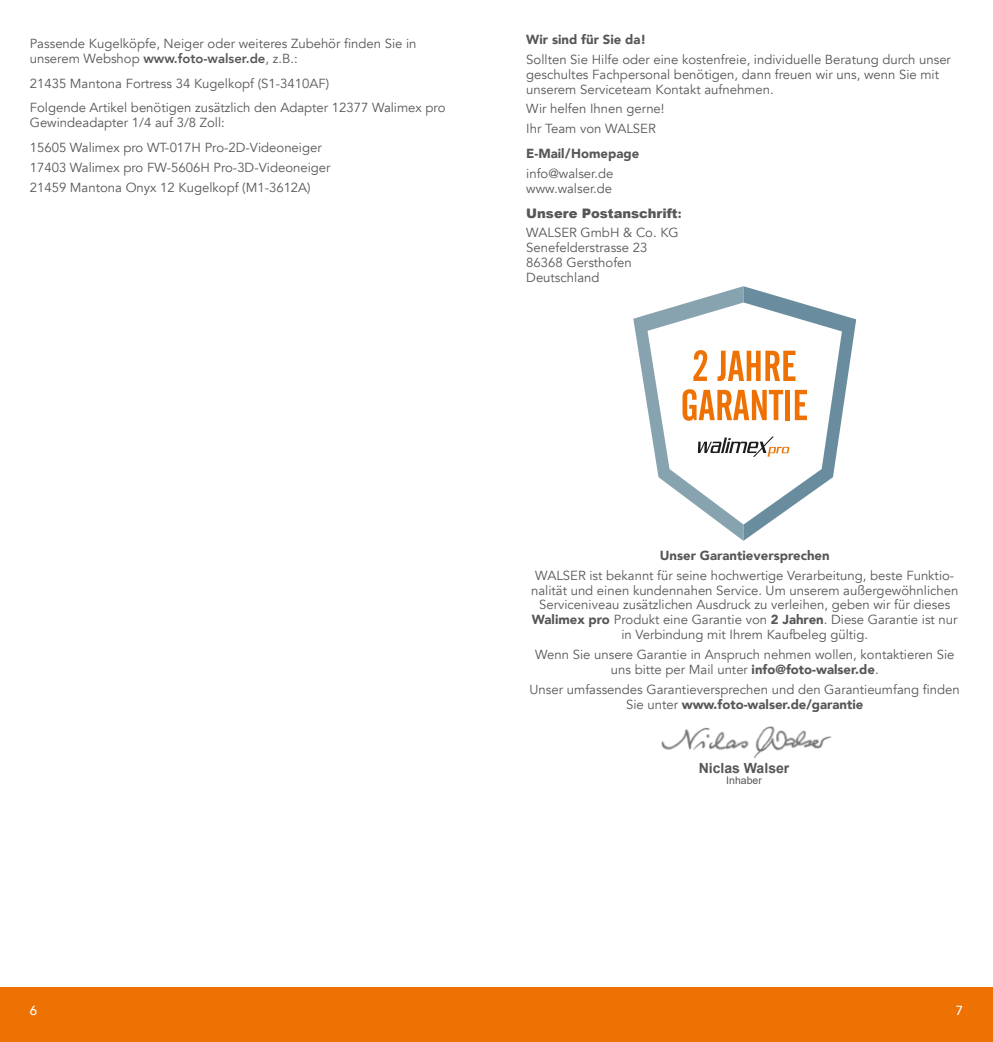
<style>
.page{position:relative;width:993px;height:1042px;background:#fff}
.page>*{position:absolute;margin:0;border:0;box-sizing:border-box;transform-origin:0 0}
.t1{font:700 14px "Arial";color:#575756}
.t2{font:13.12px/14.9px "Avenir";color:#575756}
.t3{font:900 13.12px "Avenir";color:#575756}
.t4{font:900 13.12px "Arial";color:#575756}
.t5{font:500 13.12px "Avenir";color:#fff}
.t6{font:10.5px "Arial";color:#575756}
.s1{font-weight:800}
.s2{font-family:"Avenir"}
.s3{font-weight:900}
</style>
<div class="page">
<div style="left:0;top:987px;width:992px;height:55px;background:#ee7203"></div>
<img style="left:661px;top:726px;width:171px;height:32px">
<svg style="left:633px;top:286px;width:222px;height:255px"></svg>
<p class="t2" style="left:30px;top:36px;width:388px">Passende Kugelköpfe, Neiger oder weiteres Zubehör finden Sie in unserem Webshop <span class="s1">www.foto-walser.de</span>, z.B.:</p>
<p class="t2" style="left:30px;top:71px;width:417px;line-height:24.8px">21435 Mantona Fortress 34 Kugelkopf (S1-3410AF)<br>Folgende Artikel benötigen zusätzlich den Adapter 12377 Walimex pro</p>
<p class="t2" style="left:30px;top:110px;width:293px;line-height:24.8px">Gewindeadapter 1/4 auf 3/8 Zoll:<br>15605 Walimex pro WT-017H Pro-2D-Videoneiger</p>
<p class="t2" style="left:30px;top:158px;width:302px;line-height:19.8px">17403 Walimex pro FW-5606H Pro-3D-Videoneiger<br>21459 Mantona Onyx 12 Kugelkopf (M1-3612A)</p>
<p class="t3" style="left:526px;top:28px;width:122px">Wir sind für Sie da!</p>
<p class="t2" style="left:526px;top:52px;width:426px">Sollten Sie Hilfe oder eine kostenfreie, individuelle Beratung durch unser geschultes Fachpersonal benötigen, dann freuen wir uns, wenn Sie mit unserem Serviceteam Kontakt aufnehmen.</p>
<p class="t2" style="left:526px;top:99px;width:140px;line-height:19.8px">Wir helfen Ihnen gerne!<br>Ihr Team von WALSER</p>
<p class="t3" style="left:526px;top:142px;width:114px">E-Mail/Homepage</p>
<p class="t2" style="left:526px;top:166px;width:89px">info@walser.de www.walser.de</p>
<p class="t4" style="left:526px;top:203px;width:157px">Unsere Postanschrift<span class="s2">:</span></p>
<p class="t2" style="left:526px;top:226px;width:154px">WALSER GmbH &amp; Co. KG<br>Senefelderstrasse 23<br>86368 Gersthofen<br>Deutschland</p>
<p class="t3" style="left:659px;top:544px;width:171px">Unser Garantieversprechen</p>
<p class="t2" style="left:531px;top:568px;width:428px;text-align:center">WALSER ist bekannt für seine hochwertige Verarbeitung, beste Funktio&shy;nalität und einen kundennahen Service. Um unserem außergewöhnlichen Serviceniveau zusätzlichen Ausdruck zu verleihen, geben wir für dieses <span class="s3">Walimex pro</span> Produkt eine Garantie von <span class="s3">2 Jahren</span>. Diese Garantie ist nur in Verbindung mit Ihrem Kaufbeleg gültig.</p>
<p class="t2" style="left:535px;top:647px;width:421px;text-align:center">Wenn Sie unsere Garantie in Anspruch nehmen wollen, kontaktieren Sie uns bitte per Mail unter <span class="s3">info@foto-walser.de</span>.</p>
<p class="t2" style="left:529px;top:682px;width:431px;text-align:center">Unser umfassendes Garantieversprechen und den Garantieumfang finden<br>Sie unter <span class="s3">www.foto-walser.de/garantie</span></p>
<p class="t1" style="left:698px;top:758px;width:92px">Niclas Walser</p>
<p class="t6" style="left:726px;top:773px;width:37px">Inhaber</p>
<p class="t5" style="left:30px;top:999px;width:9px">6</p>
<p class="t5" style="left:955px;top:999px;width:9px">7</p>
</div>
